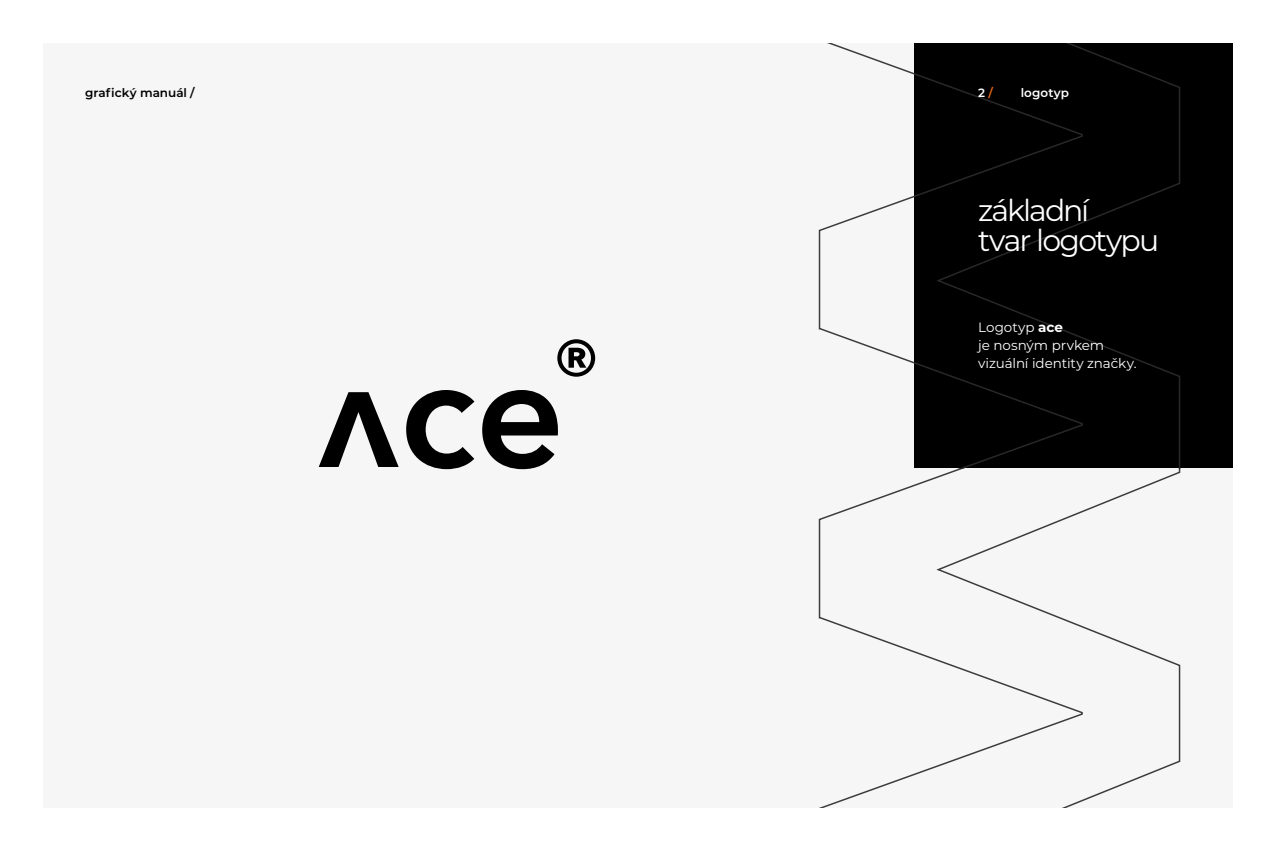
<style>
.page{position:relative;width:1276px;height:851px;background:#fff}
.page>*{position:absolute;margin:0;border:0;box-sizing:border-box;transform-origin:0 0}
.t1{font:30px/30px "Montserrat";letter-spacing:-.065em;color:#fff}
.t2{font:13.5px/18px "Montserrat";letter-spacing:-.005em;color:#fff}
.t3{font:600 12px "Montserrat";color:#000}
.t4{font:600 12px "Montserrat";letter-spacing:.01em;color:#fff}
.s1{color:#ed6b17}
.s2{font-weight:700}
</style>
<div class="page">
<div style="left:43px;top:43px;width:1190px;height:765px;background:#f6f6f6"></div>
<svg style="left:818px;top:43px;width:363px;height:765px"></svg>
<div style="left:914px;top:43px;width:319px;height:425px;background:#000"></div>
<svg style="left:914px;top:43px;width:267px;height:425px"></svg>
<svg style="left:319px;top:339px;width:276px;height:130px"></svg>
<p class="t3" style="left:85px;top:84px;width:111px">grafický manuál /</p>
<p class="t4" style="left:978px;top:84px;width:16px">2 <span class="s1">/</span></p>
<p class="t4" style="left:1020px;top:84px;width:50px">logotyp</p>
<h1 class="t1" style="left:978px;top:194px;width:182px">základní<br>tvar logotypu</h1>
<p class="t2" style="left:978px;top:318px;width:160px">Logotyp <span class="s2">ace<br></span>je nosným prvkem vizuální identity značky.</p>
</div>
